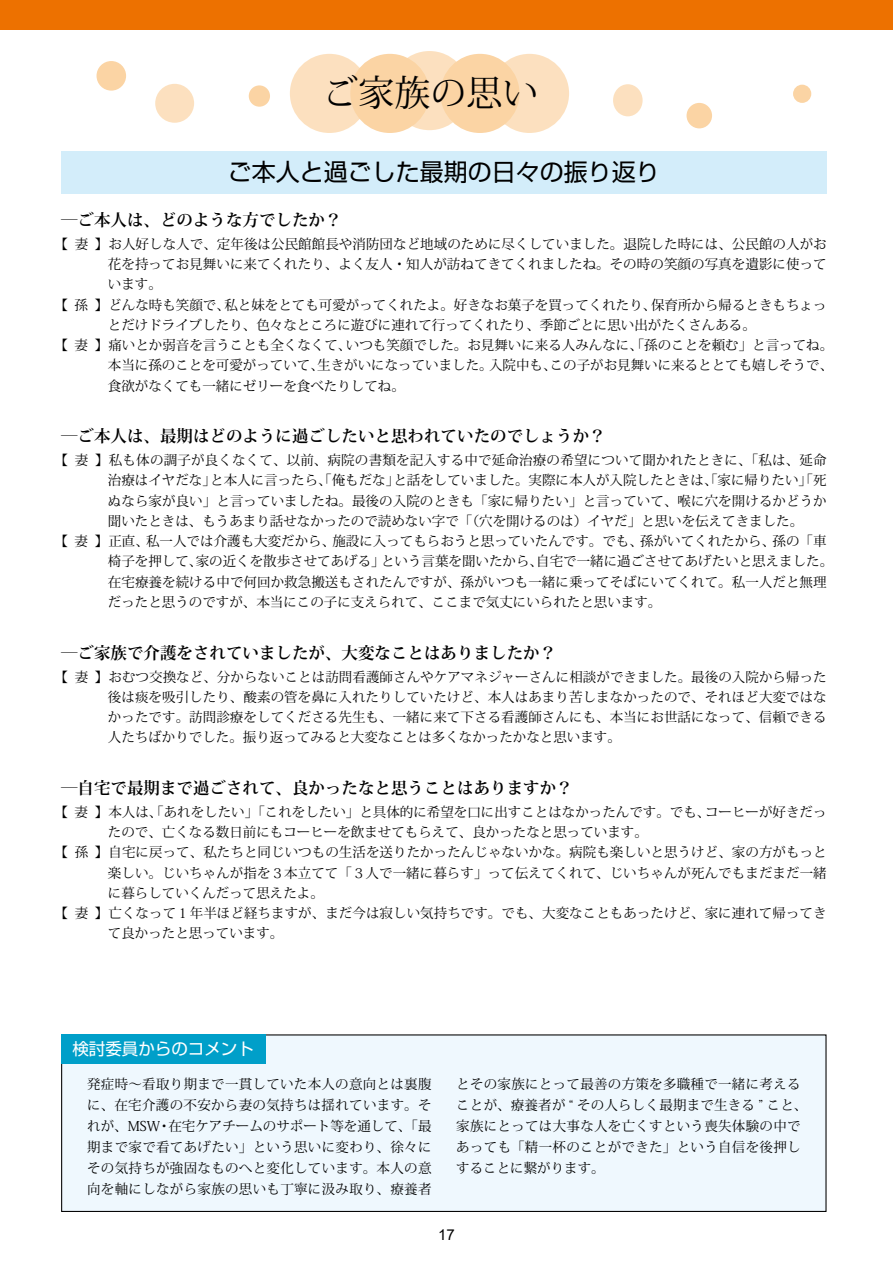
<style>
.page{position:relative;width:893px;height:1263px;background:#fff}
.page>*{position:absolute;margin:0;border:0;box-sizing:border-box;transform-origin:0 0}
.t1{font:36px "Koz Min Pr 6 N";color:#000}
.t2{font:24px "Shin Go Pr 6";color:#000}
.t3{font:700 16.5px "Koz Min Pr 6 N";color:#000}
.t4{font:16.5px "Shin Go Pr 6";color:#fff}
.t5{font:15px "Arial";color:#000}
.t6{font:13.5px/21px "Koz Min Pr 6 N";color:#000;text-align:justify}
.t7{font:13.5px/21px "Koz Min Pr 6 N";letter-spacing:.02em;color:#000}
</style>
<div class="page">
<div style="left:0;top:0;width:893px;height:30px;background:#ed7100"></div>
<div style="left:440px;top:54px;width:79px;height:79px;background:#fbd4a4;border-radius:50%"></div>
<div style="left:290px;top:54px;width:79px;height:79px;background:#fce0bf;border-radius:50%"></div>
<div style="left:155px;top:84px;width:39px;height:39px;background:#fce0bf;border-radius:50%"></div>
<div style="left:613px;top:84px;width:30px;height:32px;background:#fce0bf;border-radius:50%"></div>
<div style="left:97px;top:61px;width:29px;height:30px;background:#fbd4a4;border-radius:50%"></div>
<div style="left:686px;top:103px;width:26px;height:25px;background:#fbd4a4;border-radius:50%"></div>
<div style="left:249px;top:85px;width:21px;height:22px;background:#fbd4a4;border-radius:50%"></div>
<div style="left:793px;top:85px;width:18px;height:18px;background:#fbd4a4;border-radius:50%"></div>
<div style="left:350px;top:54px;width:79px;height:79px;background:#fbd4a4;border-radius:50%"></div>
<svg style="left:390px;top:51px;width:79px;height:79px"></svg>
<div style="left:61px;top:151px;width:765px;height:43px;background:#d3edfa"></div>
<svg style="left:490px;top:54px;width:79px;height:79px;fill:#fce0bf"></svg>
<div style="left:61px;top:1034px;width:765px;height:178px;background:#eff8fe;border:1px solid #000"></div>
<div style="left:61px;top:1034px;width:204px;height:30px;background:#009fc9"></div>
<h1 class="t1" style="left:323px;top:72px;width:217px">ご家族の思い</h1>
<h2 class="t2" style="left:228px;top:153px;width:433px">ご本人と過ごした最期の日々の振り返り</h2>
<p class="t3" style="left:61px;top:211px;width:282px">―ご本人は、どのような方でしたか？</p>
<p class="t6" style="left:54px;top:234px;width:774px">【妻】お人好しな人で、定年後は公民館館長や消防団など地域のために尽くしていました。退院した時には、公民館の人がお</p>
<p class="t6" style="left:108px;top:254px;width:720px">花を持ってお見舞いに来てくれたり、よく友人・知人が訪ねてきてくれましたね。その時の笑顔の写真を遺影に使って</p>
<p class="t6" style="left:108px;top:274px;width:55px">います。</p>
<p class="t6" style="left:54px;top:295px;width:774px">【孫】どんな時も笑顔で、私と妹をとても可愛がってくれたよ。好きなお菓子を買ってくれたり、保育所から帰るときもちょっ</p>
<p class="t6" style="left:108px;top:315px;width:649px">とだけドライブしたり、色々なところに遊びに連れて行ってくれたり、季節ごとに思い出がたくさんある。</p>
<p class="t6" style="left:54px;top:335px;width:780px">【妻】痛いとか弱音を言うことも全くなくて、いつも笑顔でした。お見舞いに来る人みんなに、「孫のことを頼む」と言ってね。</p>
<p class="t6" style="left:108px;top:355px;width:727px">本当に孫のことを可愛がっていて、生きがいになっていました。入院中も、この子がお見舞いに来るととても嬉しそうで、</p>
<p class="t6" style="left:108px;top:376px;width:298px">食欲がなくても一緒にゼリーを食べたりしてね。</p>
<p class="t3" style="left:61px;top:427px;width:546px">―ご本人は、最期はどのように過ごしたいと思われていたのでしょうか？</p>
<p class="t6" style="left:54px;top:450px;width:774px">【妻】私も体の調子が良くなくて、以前、病院の書類を記入する中で延命治療の希望について聞かれたときに、「私は、延命</p>
<p class="t6" style="left:108px;top:470px;width:720px">治療はイヤだな」と本人に言ったら、「俺もだな」と話をしていました。実際に本人が入院したときは、「家に帰りたい」「死</p>
<p class="t6" style="left:108px;top:491px;width:720px">ぬなら家が良い」と言っていましたね。最後の入院のときも「家に帰りたい」と言っていて、喉に穴を開けるかどうか</p>
<p class="t6" style="left:108px;top:511px;width:697px">聞いたときは、もうあまり話せなかったので読めない字で「（穴を開けるのは）イヤだ」と思いを伝えてきました。</p>
<p class="t6" style="left:54px;top:531px;width:774px">【妻】正直、私一人では介護も大変だから、施設に入ってもらおうと思っていたんです。でも、孫がいてくれたから、孫の「車</p>
<p class="t6" style="left:108px;top:551px;width:727px">椅子を押して、家の近くを散歩させてあげる」という言葉を聞いたから、自宅で一緒に過ごさせてあげたいと思えました。</p>
<p class="t6" style="left:108px;top:572px;width:720px">在宅療養を続ける中で何回か救急搬送もされたんですが、孫がいつも一緒に乗ってそばにいてくれて。私一人だと無理</p>
<p class="t6" style="left:108px;top:592px;width:555px">だったと思うのですが、本当にこの子に支えられて、ここまで気丈にいられたと思います。</p>
<p class="t3" style="left:61px;top:643px;width:496px">―ご家族で介護をされていましたが、大変なことはありましたか？</p>
<p class="t6" style="left:108px;top:667px;width:720px;line-height:20.2px;text-indent:-54px">【妻】おむつ交換など、分からないことは訪問看護師さんやケアマネジャーさんに相談ができました。最後の入院から帰った後は痰を吸引したり、酸素の管を鼻に入れたりしていたけど、本人はあまり苦しまなかったので、それほど大変ではなかったです。訪問診療をしてくださる先生も、一緒に来て下さる看護師さんにも、本当にお世話になって、信頼できる人たちばかりでした。振り返ってみると大変なことは多くなかったかなと思います。</p>
<p class="t3" style="left:61px;top:778px;width:513px">―自宅で最期まで過ごされて、良かったなと思うことはありますか？</p>
<p class="t6" style="left:54px;top:802px;width:774px">【妻】本人は、「あれをしたい」「これをしたい」と具体的に希望を口に出すことはなかったんです。でも、コーヒーが好きだっ</p>
<p class="t6" style="left:108px;top:822px;width:541px">たので、亡くなる数日前にもコーヒーを飲ませてもらえて、良かったなと思っています。</p>
<p class="t6" style="left:54px;top:842px;width:774px">【孫】自宅に戻って、私たちと同じいつもの生活を送りたかったんじゃないかな。病院も楽しいと思うけど、家の方がもっと</p>
<p class="t6" style="left:108px;top:862px;width:720px">楽しい。じいちゃんが指を３本立てて「３人で一緒に暮らす」って伝えてくれて、じいちゃんが死んでもまだまだ一緒</p>
<p class="t6" style="left:108px;top:883px;width:217px">に暮らしていくんだって思えたよ。</p>
<p class="t6" style="left:54px;top:903px;width:774px">【妻】亡くなって１年半ほど経ちますが、まだ今は寂しい気持ちです。でも、大変なこともあったけど、家に連れて帰ってき</p>
<p class="t6" style="left:108px;top:923px;width:177px">て良かったと思っています。</p>
<p class="t4" style="left:72px;top:1035px;width:183px">検討委員からのコメント</p>
<p class="t6" style="left:87px;top:1074px;width:346px">発症時～看取り期まで一貫していた本人の意向とは裏腹に、在宅介護の不安から妻の気持ちは揺れています。それが、MSW・在宅ケアチームのサポート等を通して、「最期まで家で看てあげたい」という思いに変わり、徐々にその気持ちが強固なものへと変化しています。本人の意向を軸にしながら家族の思いも丁寧に汲み取り、療養者</p>
<p class="t7" style="left:456px;top:1074px;width:353px">とその家族にとって最善の方策を多職種で一緒に考えることが、療養者が “ その人らしく最期まで生きる ” こと、家族にとっては大事な人を亡くすという喪失体験の中であっても「精一杯のことができた」という自信を後押しすることに繋がります。</p>
<p class="t5" style="left:438px;top:1224px;width:18px">17</p>
</div>
